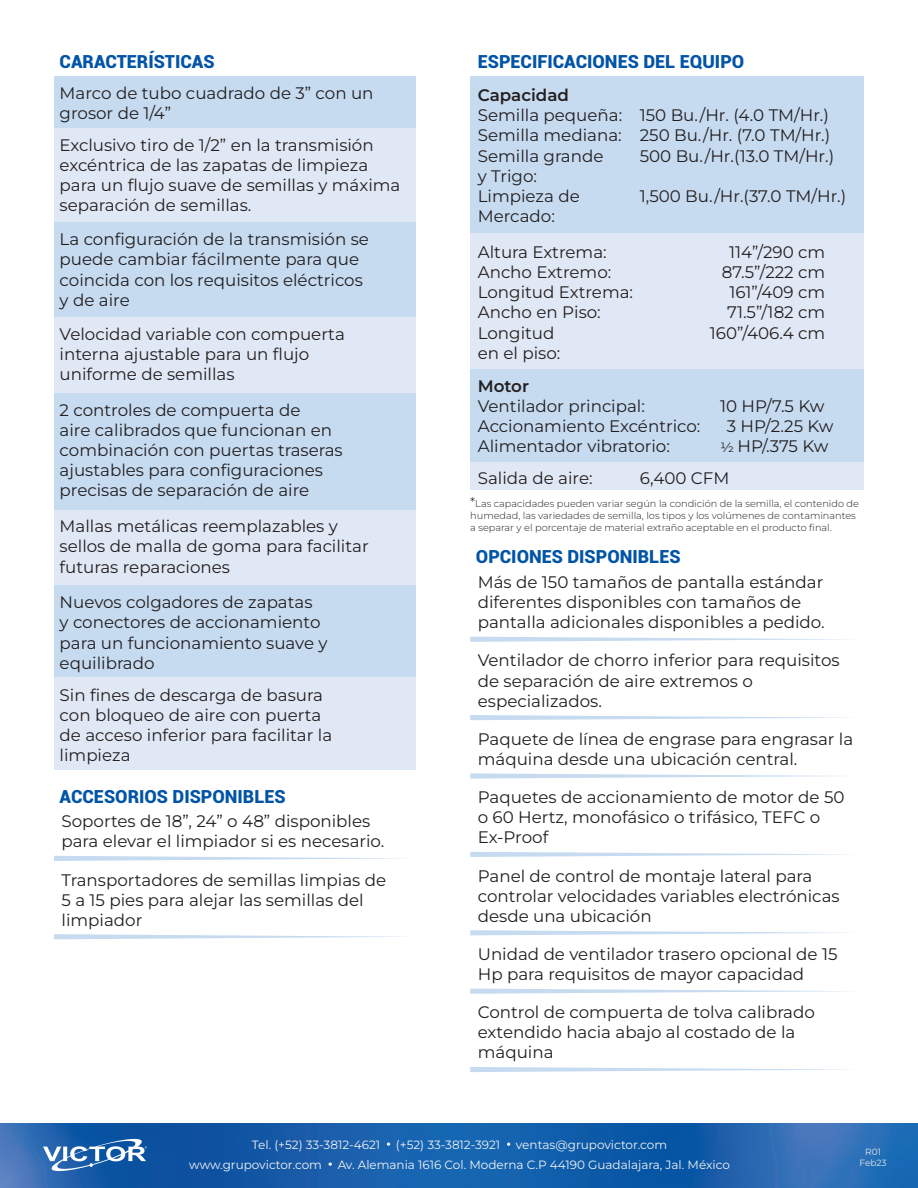
<style>
.page{position:relative;width:918px;height:1188px;background:#fff}
.page>*{position:absolute;margin:0;border:0;box-sizing:border-box;transform-origin:0 0}
.t1{font:900 18px "Roboto";color:#0154a6}
.t2{font:16.65px/20.1px "Montserrat";color:#231f20}
.t3{font:600 16.65px "Montserrat";color:#231f20}
.t4{font:12px "Montserrat";color:#f2f3f4}
.t5{font:300 9.75px/11.7px "Montserrat";color:#231f20}
.t6{font:9px/10.8px "Montserrat";color:#e6e7e9;text-align:center}
.s1{font-size:13.5px}
</style>
<div class="page">
<img style="left:0;top:1124px;width:918px;height:64px">
<svg style="left:329px;top:1162px;width:3px;height:4px"></svg>
<svg style="left:387px;top:1142px;width:3px;height:4px"></svg>
<img style="left:43px;top:1138px;width:104px;height:34px">
<div style="left:54px;top:128px;width:362px;height:94px;background:#e1e8f5"></div>
<div style="left:54px;top:222px;width:362px;height:95px;background:#c6daf0"></div>
<div style="left:54px;top:509px;width:362px;height:76px;background:#e1e8f5"></div>
<div style="left:54px;top:585px;width:362px;height:93px;background:#c6daf0"></div>
<div style="left:54px;top:678px;width:362px;height:92px;background:#e1e8f5"></div>
<div style="left:54px;top:317px;width:362px;height:76px;background:#e1e8f5"></div>
<div style="left:54px;top:393px;width:362px;height:116px;background:#c6daf0"></div>
<div style="left:54px;top:76px;width:362px;height:52px;background:#c6daf0"></div>
<div style="left:470px;top:76px;width:394px;height:157px;background:#c6daf0"></div>
<svg style="left:54px;top:856px;width:349px;height:5px"></svg>
<svg style="left:54px;top:934px;width:349px;height:5px"></svg>
<div style="left:470px;top:233px;width:394px;height:136px;background:#e1e8f5"></div>
<div style="left:470px;top:461px;width:394px;height:29px;background:#e1e8f5"></div>
<div style="left:470px;top:369px;width:394px;height:92px;background:#c6daf0"></div>
<svg style="left:470px;top:637px;width:377px;height:5px"></svg>
<svg style="left:470px;top:715px;width:377px;height:5px"></svg>
<svg style="left:470px;top:773px;width:364px;height:6px"></svg>
<svg style="left:470px;top:852px;width:377px;height:5px"></svg>
<svg style="left:470px;top:930px;width:377px;height:5px"></svg>
<svg style="left:470px;top:989px;width:377px;height:5px"></svg>
<svg style="left:470px;top:1067px;width:377px;height:5px"></svg>
<p class="t1" style="left:60px;top:48px;width:156px">CARACTERÍSTICAS</p>
<p class="t1" style="left:478px;top:48px;width:268px">ESPECIFICACIONES DEL EQUIPO</p>
<p class="t3" style="left:478px;top:84px;width:93px">Capacidad</p>
<p class="t2" style="left:478px;top:105px;width:353px">Semilla pequeña: 150 Bu./Hr. (4.0 TM/Hr.)</p>
<p class="t2" style="left:478px;top:125px;width:354px">Semilla mediana: 250 Bu./Hr. (7.0 TM/Hr.)</p>
<p class="t2" style="left:478px;top:145px;width:127px">Semilla grande</p>
<p class="t2" style="left:640px;top:145px;width:196px">500 Bu./Hr.(13.0 TM/Hr.)</p>
<p class="t2" style="left:478px;top:165px;width:61px">y Trigo:</p>
<p class="t2" style="left:478px;top:185px;width:104px">Limpieza de</p>
<p class="t2" style="left:640px;top:185px;width:208px">1,500 Bu./Hr.(37.0 TM/Hr.)</p>
<p class="t2" style="left:478px;top:205px;width:79px">Mercado:</p>
<p class="t2" style="left:60px;top:82px;width:315px">Marco de tubo cuadrado de 3” con un grosor de 1/4”</p>
<p class="t2" style="left:60px;top:134px;width:342px">Exclusivo tiro de 1/2” en la transmisión excéntrica de las zapatas de limpieza para un flujo suave de semillas y máxima separación de semillas.</p>
<p class="t2" style="left:60px;top:229px;width:311px">La configuración de la transmisión se puede cambiar fácilmente para que coincida con los requisitos eléctricos y de aire</p>
<p class="t2" style="left:729px;top:242px;width:98px">114”/290 cm</p>
<p class="t2" style="left:722px;top:262px;width:105px">87.5”/222 cm</p>
<p class="t2" style="left:729px;top:282px;width:97px">161”/409 cm</p>
<p class="t2" style="left:727px;top:302px;width:100px">71.5”/182 cm</p>
<p class="t2" style="left:710px;top:322px;width:117px">160”/406.4 cm</p>
<p class="t2" style="left:478px;top:242px;width:130px">Altura Extrema:</p>
<p class="t2" style="left:478px;top:262px;width:135px">Ancho Extremo:</p>
<p class="t2" style="left:478px;top:282px;width:157px">Longitud Extrema:</p>
<p class="t2" style="left:478px;top:302px;width:125px">Ancho en Piso:</p>
<p class="t2" style="left:478px;top:322px;width:78px">Longitud</p>
<p class="t2" style="left:478px;top:342px;width:84px">en el piso:</p>
<p class="t2" style="left:60px;top:324px;width:287px">Velocidad variable con compuerta interna ajustable para un flujo uniforme de semillas</p>
<p class="t2" style="left:60px;top:400px;width:285px">2 controles de compuerta de<br>aire calibrados que funcionan en combinación con puertas traseras ajustables para configuraciones precisas de separación de aire</p>
<p class="t3" style="left:478px;top:375px;width:53px">Motor</p>
<p class="t2" style="left:478px;top:396px;width:169px">Ventilador principal:</p>
<p class="t2" style="left:720px;top:396px;width:106px">10 HP/7.5 Kw</p>
<p class="t2" style="left:478px;top:416px;width:224px">Accionamiento Excéntrico:</p>
<p class="t2" style="left:727px;top:416px;width:108px">3 HP/2.25 Kw</p>
<p class="t2" style="left:478px;top:436px;width:194px">Alimentador vibratorio:</p>
<p class="t2" style="left:720px;top:436px;width:110px"><span class="s1">1/2</span> HP/.375 Kw</p>
<p class="t2" style="left:478px;top:467px;width:116px">Salida de aire:</p>
<p class="t2" style="left:640px;top:467px;width:91px">6,400 CFM</p>
<p class="t5" style="left:470px;top:498px;width:390px"><span class="s1">*</span>Las capacidades pueden variar según la condición de la semilla, el contenido de humedad, las variedades de semilla, los tipos y los volúmenes de contaminantes a separar y el porcentaje de material extraño aceptable en el producto final.</p>
<p class="t2" style="left:60px;top:516px;width:311px">Mallas metálicas reemplazables y sellos de malla de goma para facilitar futuras reparaciones</p>
<p class="t2" style="left:60px;top:592px;width:269px">Nuevos colgadores de zapatas<br>y conectores de accionamiento para un funcionamiento suave y equilibrado</p>
<p class="t2" style="left:60px;top:684px;width:274px">Sin fines de descarga de basura con bloqueo de aire con puerta de acceso inferior para facilitar la limpieza</p>
<p class="t1" style="left:476px;top:544px;width:206px">OPCIONES DISPONIBLES</p>
<p class="t2" style="left:478px;top:572px;width:348px">Más de 150 tamaños de pantalla estándar diferentes disponibles con tamaños de pantalla adicionales disponibles a pedido.</p>
<p class="t2" style="left:478px;top:650px;width:363px">Ventilador de chorro inferior para requisitos</p>
<p class="t2" style="left:478px;top:670px;width:277px">de separación de aire extremos o especializados.</p>
<p class="t2" style="left:478px;top:728px;width:377px">Paquete de línea de engrase para engrasar la máquina desde una ubicación central.</p>
<p class="t2" style="left:478px;top:787px;width:368px">Paquetes de accionamiento de motor de 50 o 60 Hertz, monofásico o trifásico, TEFC o<br>Ex-Proof</p>
<p class="t2" style="left:478px;top:865px;width:363px">Panel de control de montaje lateral para controlar velocidades variables electrónicas desde una ubicación</p>
<p class="t2" style="left:478px;top:944px;width:361px">Unidad de ventilador trasero opcional de 15<br>Hp para requisitos de mayor capacidad</p>
<p class="t2" style="left:478px;top:1002px;width:339px">Control de compuerta de tolva calibrado extendido hacia abajo al costado de la máquina</p>
<p class="t1" style="left:60px;top:783px;width:228px">ACCESORIOS DISPONIBLES</p>
<p class="t2" style="left:62px;top:811px;width:324px">Soportes de 18”, 24” o 48” disponibles para elevar el limpiador si es necesario.</p>
<p class="t2" style="left:62px;top:869px;width:326px">Transportadores de semillas limpias de<br>5 a 15 pies para alejar las semillas del limpiador</p>
<p class="t4" style="left:252px;top:1137px;width:130px">Tel. (+52) 33-3812-4621</p>
<p class="t4" style="left:396px;top:1137px;width:106px">(+52) 33-3812-3921</p>
<p class="t4" style="left:516px;top:1137px;width:153px">ventas@grupovictor.com</p>
<p class="t4" style="left:189px;top:1157px;width:134px">www.grupovictor.com</p>
<p class="t4" style="left:338px;top:1157px;width:394px">Av. Alemania 1616 Col. Moderna C.P 44190 Guadalajara, Jal. México</p>
<p class="t6" style="left:859px;top:1146px;width:29px">R01<br>Feb23</p>
</div>
